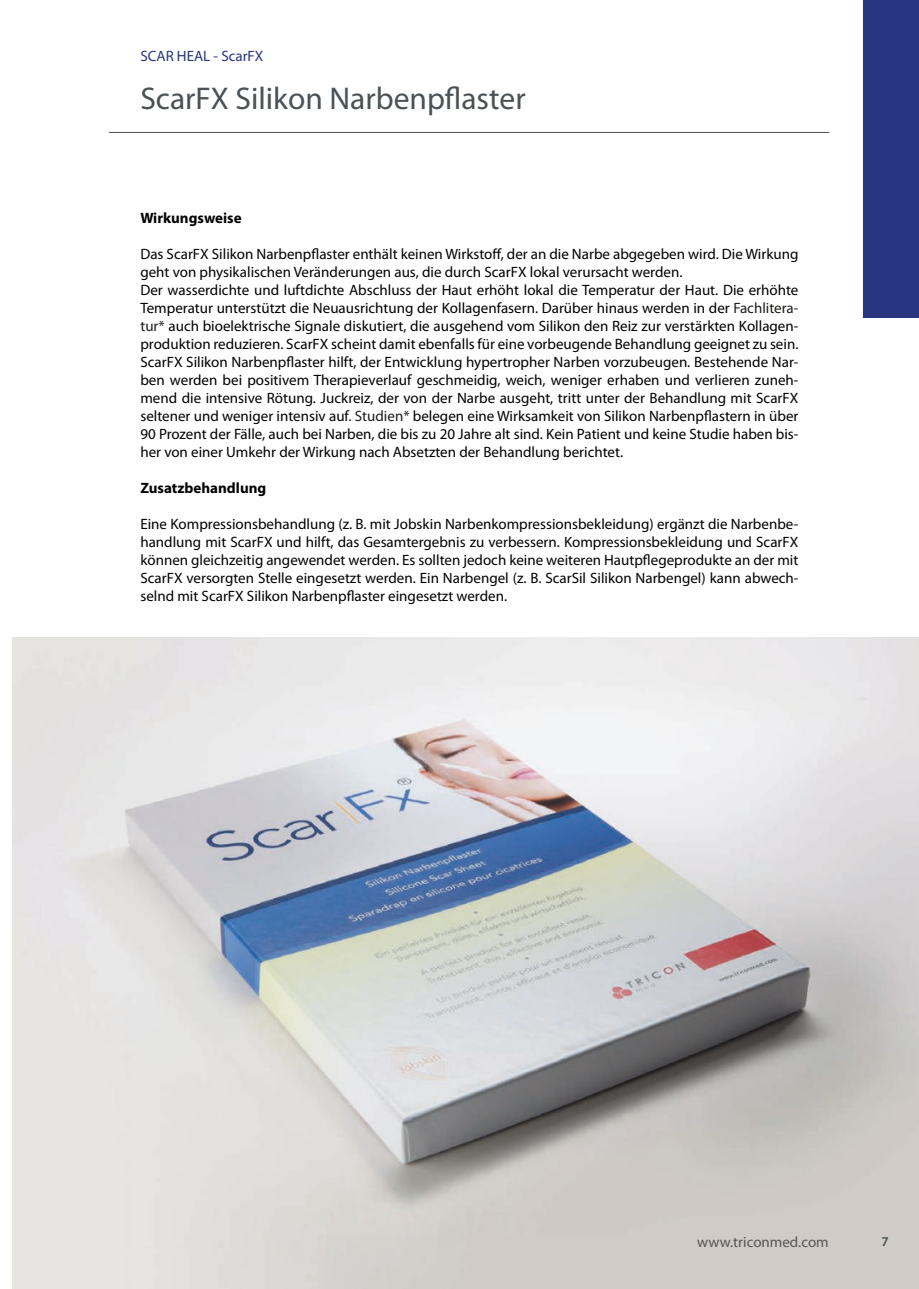
<style>
.page{position:relative;width:919px;height:1289px;background:#fff}
.page>*{position:absolute;margin:0;border:0;box-sizing:border-box;transform-origin:0 0}
.t1{font:31.5px "Myriad Pro";color:#4b5155}
.t2{font:15px/18px "Myriad Pro";color:#020204}
.t3{font:700 15px "Myriad Pro";color:#020204}
.t4{font:15px "Myriad Pro";color:#575756}
.t5{font:15px "Myriad Pro";color:#283580}
.t6{font:600 13.5px "Myriad Pro";color:#4b5155}
.s1{color:#1d1d1b}
</style>
<div class="page">
<div style="left:863px;top:0;width:55px;height:318px;background:#283580"></div>
<hr style="left:109px;top:132px;width:720px;height:1px;background:#4b5155">
<img style="left:13px;top:637px;width:905px;height:651px">
<p class="t5" style="left:140px;top:48px;width:125px">SCAR HEAL - ScarFX</p>
<h1 class="t1" style="left:140px;top:83px;width:387px">ScarFX Silikon Narbenpflaster</h1>
<p class="t3" style="left:140px;top:210px;width:103px">Wirkungsweise</p>
<p class="t2" style="left:140px;top:245px;width:659px">Das ScarFX Silikon Narbenpflaster enthält keinen Wirkstoff, der an die Narbe abgegeben wird. Die Wirkung geht von physikalischen Veränderungen aus, die durch ScarFX lokal verursacht werden.<br>Der wasserdichte und luftdichte Abschluss der Haut erhöht lokal die Temperatur der Haut. Die erhöhte Temperatur unterstützt die Neuausrichtung der Kollagenfasern. Darüber hinaus werden in der <span class="s1">Fachlitera&shy;tur*</span> auch bioelektrische Signale diskutiert, die ausgehend vom Silikon den Reiz zur verstärkten Kollagen&shy;produktion reduzieren. ScarFX scheint damit ebenfalls für eine vorbeugende Behandlung geeignet zu sein.<br>ScarFX Silikon Narbenpflaster hilft, der Entwicklung hypertropher Narben vorzubeugen. Bestehende Nar&shy;ben werden bei positivem Therapieverlauf geschmeidig, weich, weniger erhaben und verlieren zuneh&shy;mend die intensive Rötung. Juckreiz, der von der Narbe ausgeht, tritt unter der Behandlung mit ScarFX seltener und weniger intensiv auf<span class="s1">. Studien*</span> belegen eine Wirksamkeit von Silikon Narbenpflastern in über 90 Prozent der Fälle, auch bei Narben, die bis zu 20 Jahre alt sind. Kein Patient und keine Studie haben bis&shy;her von einer Umkehr der Wirkung nach Absetzten der Behandlung berichtet.</p>
<p class="t3" style="left:140px;top:480px;width:127px">Zusatzbehandlung</p>
<p class="t2" style="left:140px;top:515px;width:659px;text-align:justify">Eine Kompressionsbehandlung (z. B. mit Jobskin Narbenkompressionsbekleidung) ergänzt die Narbenbe&shy;handlung mit ScarFX und hilft, das Gesamtergebnis zu verbessern. Kompressionsbekleidung und ScarFX können gleichzeitig angewendet werden. Es sollten jedoch keine weiteren Hautpflegeprodukte an der mit ScarFX versorgten Stelle eingesetzt werden. Ein Narbengel (z. B. ScarSil Silikon Narbengel) kann abwech&shy;selnd mit ScarFX Silikon Narbenpflaster eingesetzt werden.</p>
<p class="t4" style="left:697px;top:1232px;width:133px">www.triconmed.com</p>
<p class="t6" style="left:881px;top:1233px;width:9px">7</p>
</div>
